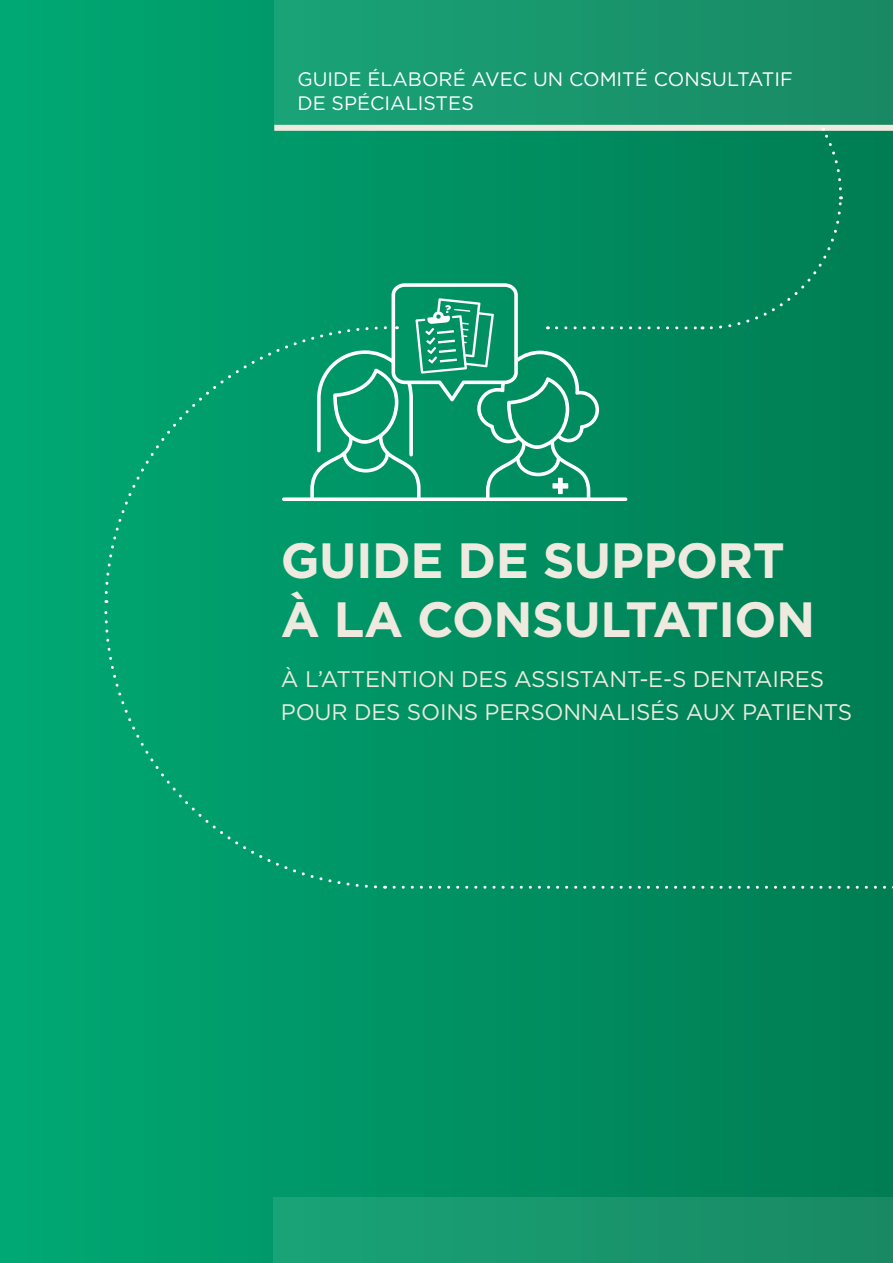
<style>
.page{position:relative;width:893px;height:1263px;background:#fff}
.page>*{position:absolute;margin:0;border:0;box-sizing:border-box;transform-origin:0 0}
.t1{font:700 49.5px/58.5px "Gotham";letter-spacing:-.01em;color:#efeae0}
.t2{font:22.5px/33px "Gotham";letter-spacing:-.01em;color:#efeae0}
.t3{font:19.5px/23.4px "Gotham";color:#fff}
</style>
<div class="page">
<div style="left:0;top:0;width:893px;height:1263px;background:linear-gradient(to right,#00a873,#007c52)"></div>
<div style="left:274px;top:1197px;width:619px;height:66px;background:linear-gradient(to right,#19a377,#198963)"></div>
<div style="left:103px;top:603px;width:276px;height:287px;background:#009c6a"></div>
<div style="left:103px;top:325px;width:292px;height:271px;background:#009d6b"></div>
<svg style="left:385px;top:884px;width:508px;height:6px;background:#1f976f"></svg>
<div style="left:274px;top:0;width:619px;height:128px;background:#19976d"></div>
<div style="left:274px;top:125px;width:619px;height:6px;background:#efeae0"></div>
<svg style="left:282px;top:497px;width:345px;height:4px"></svg>
<svg style="left:310px;top:128px;width:533px;height:373px;background:#0d9166"></svg>
<p class="t3" style="left:297px;top:67px;width:497px">GUIDE ÉLABORÉ AVEC UN COMITÉ CONSULTATIF<br>DE SPÉCIALISTES</p>
<h1 class="t1" style="left:281px;top:531px;width:536px">GUIDE DE SUPPORT<br>À LA CONSULTATION</h1>
<p class="t2" style="left:281px;top:662px;width:573px">À L’ATTENTION DES ASSISTANT-E-S DENTAIRES<br>POUR DES SOINS PERSONNALISÉS AUX PATIENTS</p>
</div>
